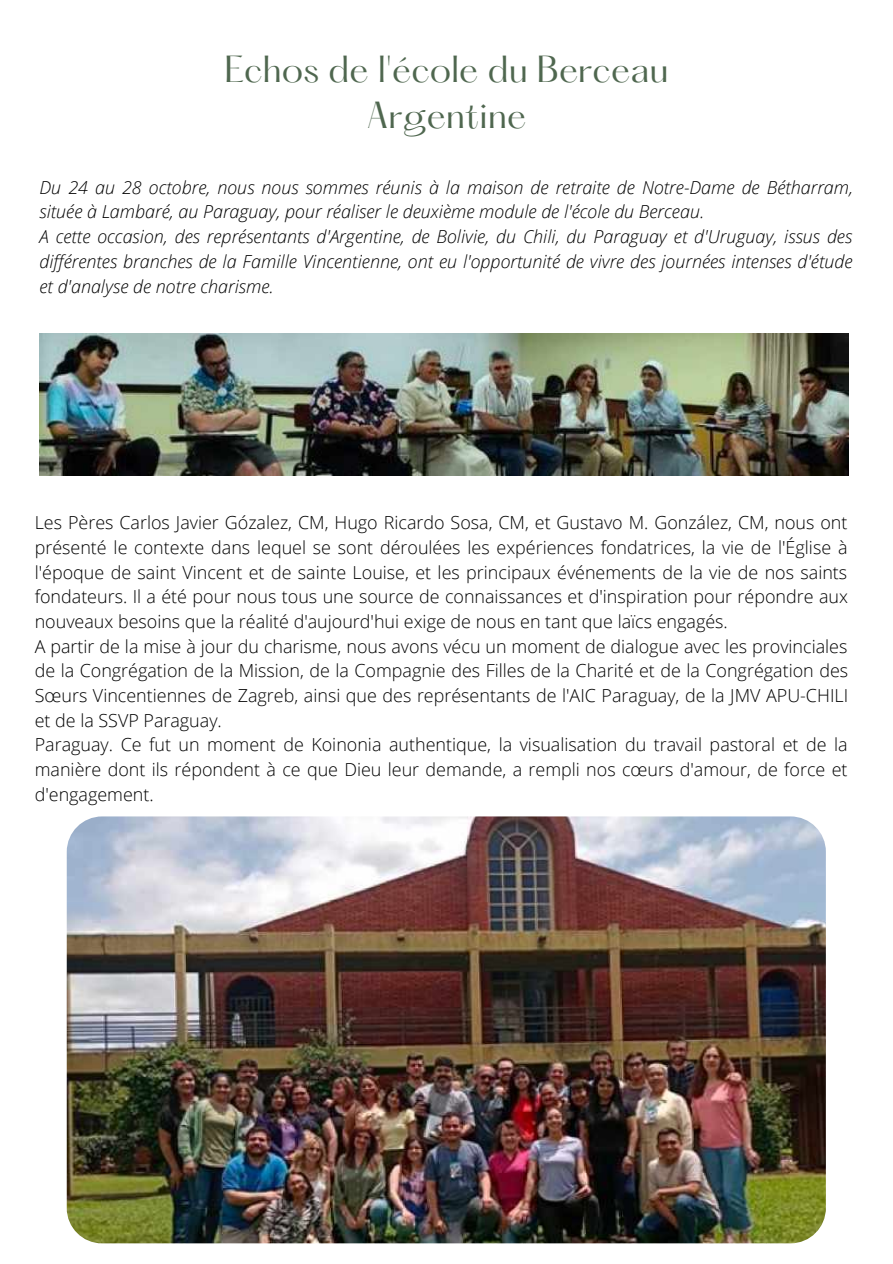
<style>
.page{position:relative;width:893px;height:1264px;background:#fff}
.page>*{position:absolute;margin:0;border:0;box-sizing:border-box;transform-origin:0 0}
.t1{font:33px/46px "Hatton";color:#4f674f;text-align:center}
.t2{font:300 17.85px/24.6px "Open Sans";color:#000}
.t3{font:italic 300 17.85px/24.8px "Open Sans";color:#000}
</style>
<div class="page">
<img style="left:39px;top:333px;width:809px;height:142px">
<img style="left:67px;top:816px;width:758px;height:427px;border-radius:35px">
<h1 class="t1" style="left:224px;top:49px;width:445px">Echos de l'école du Berceau<br>Argentine</h1>
<p class="t3" style="left:39px;top:174px;width:815px">Du 24 au 28 octobre, nous nous sommes réunis à la maison de retraite de Notre-Dame de Bétharram, située à Lambaré, au Paraguay, pour réaliser le deuxième module de l'école du Berceau.<br>A cette occasion, des représentants d'Argentine, de Bolivie, du Chili, du Paraguay et d'Uruguay, issus des différentes branches de la Famille Vincentienne, ont eu l'opportunité de vivre des journées intenses d'étude et d'analyse de notre charisme.</p>
<p class="t2" style="left:35px;top:510px;width:814px">Les Pères Carlos Javier Gózalez, CM, Hugo Ricardo Sosa, CM, et Gustavo M. González, CM, nous ont présenté le contexte dans lequel se sont déroulées les expériences fondatrices, la vie de l'Église à l'époque de saint Vincent et de sainte Louise, et les principaux événements de la vie de nos saints fondateurs. Il a été pour nous tous une source de connaissances et d'inspiration pour répondre aux nouveaux besoins que la réalité d'aujourd'hui exige de nous en tant que laïcs engagés.<br>A partir de la mise à jour du charisme, nous avons vécu un moment de dialogue avec les provinciales de la Congrégation de la Mission, de la Compagnie des Filles de la Charité et de la Congrégation des Sœurs Vincentiennes de Zagreb, ainsi que des représentants de l'AIC Paraguay, de la JMV APU-CHILI et de la SSVP Paraguay.<br>Paraguay. Ce fut un moment de Koinonia authentique, la visualisation du travail pastoral et de la manière dont ils répondent à ce que Dieu leur demande, a rempli nos cœurs d'amour, de force et d'engagement.</p>
</div>
